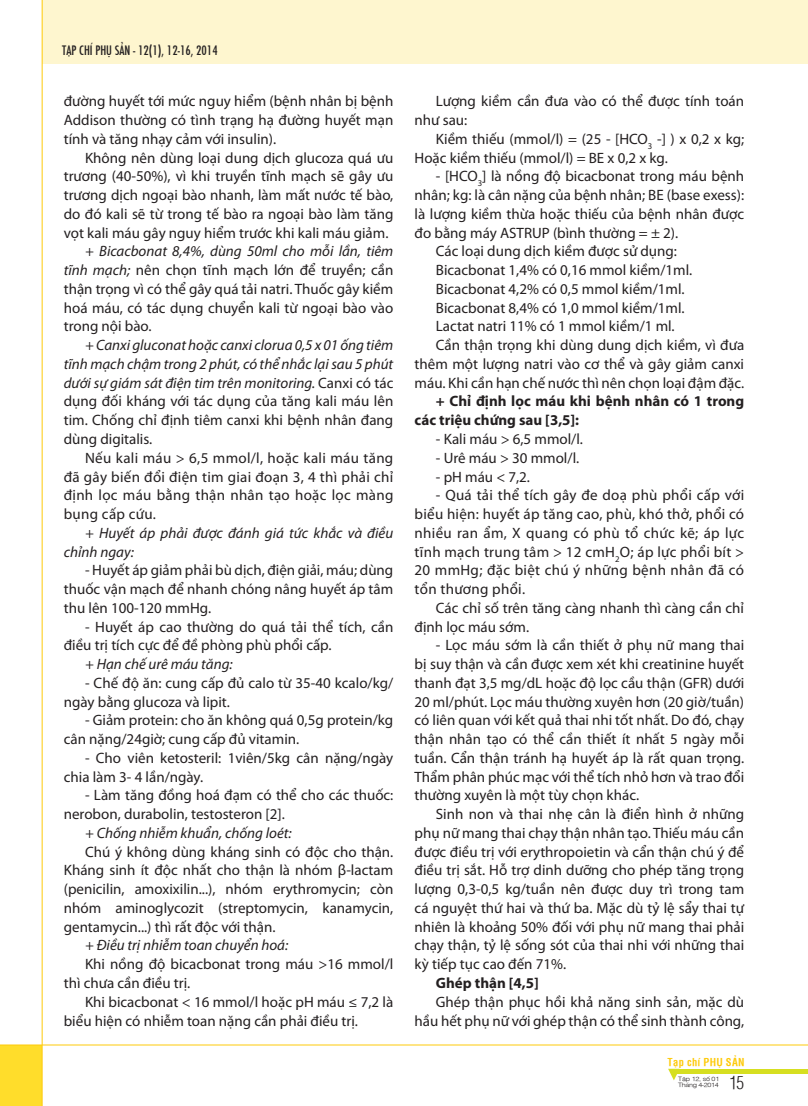
<style>
.page{position:relative;width:808px;height:1106px;background:#fff}
.page>*{position:absolute;margin:0;border:0;box-sizing:border-box;transform-origin:0 0}
.t1{font:300 condensed 17.55px "SFU Helvetica";color:#231f20}
.t2{font:15px/18.8px "Myriad Pro";color:#231f20}
.t3{font:italic 15px/18.8px "Myriad Pro";color:#231f20;text-align:justify}
.t4{font:700 15px/18.8px "Myriad Pro";color:#231f20}
.t5{font:14.25px "SFU Function Condensed";color:#231f20}
.t6{font:700 condensed 10.5px "SFU Helvetica";letter-spacing:.025em;color:#feca0a}
.t7{font:300 6px/6px "SFU Helvetica";letter-spacing:-.05em;color:#231f20;scale:1.19 1}
.s1{font-style:italic}
.s2{font-style:normal}
</style>
<div class="page">
<div style="left:43px;top:0;width:765px;height:63px;background:#fef6cf"></div>
<div style="left:0;top:1045px;width:42px;height:61px;background:#ffdd2b"></div>
<svg style="left:668px;top:1068px;width:12px;height:12px"></svg>
<div style="left:674px;top:1068px;width:134px;height:5px;background:#d6df21"></div>
<hr style="left:42px;top:0;width:1px;height:1106px;background:#feca0a">
<hr style="left:0;top:1044px;width:808px;height:1px;background:#feca0a">
<p class="t5" style="left:62px;top:39px;width:157px">TẠP CHÍ PHỤ SẢN - 12(1), 12-16, 2014</p>
<p class="t2" style="left:64px;top:92px;width:331px;text-align:justify">đường huyết tới mức nguy hiểm (bệnh nhân bị bệnh Addison thường có tình trạng hạ đường huyết mạn tính và tăng nhạy cảm với insulin).</p>
<p class="t2" style="left:64px;top:148px;width:331px;text-align:justify;text-indent:21px">Không nên dùng loại dung dịch glucoza quá ưu trương (40-50%), vì khi truyền tĩnh mạch sẽ gây ưu trương dịch ngoại bào nhanh, làm mất nước tế bào, do đó kali sẽ từ trong tế bào ra ngoại bào làm tăng vọt kali máu gây nguy hiểm trước khi kali máu giảm.</p>
<p class="t2" style="left:64px;top:242px;width:331px;text-align:justify;text-indent:21px"><span class="s1">+ Bicacbonat 8,4%, dùng 50ml cho mỗi lần, tiêm tĩnh mạch;</span> nên chọn tĩnh mạch lớn để truyền; cần thận trọng vì có thể gây quá tải natri. Thuốc gây kiềm hoá máu, có tác dụng chuyển kali từ ngoại bào vào trong nội bào.</p>
<p class="t3" style="left:64px;top:335px;width:331px;text-indent:21px">+ Canxi gluconat hoặc canxi clorua 0,5 x 01 ống tiêm tĩnh mạch chậm trong 2 phút, có thể nhắc lại sau 5 phút dưới sự giám sát điện tim trên monitoring. <span class="s2">Canxi có tác dụng đối kháng với tác dụng của tăng kali máu lên tim. Chống chỉ định tiêm canxi khi bệnh nhân đang dùng digitalis.</span></p>
<p class="t2" style="left:64px;top:448px;width:331px;text-align:justify;text-indent:21px">Nếu kali máu &gt; 6,5 mmol/l, hoặc kali máu tăng đã gây biến đổi điện tim giai đoạn 3, 4 thì phải chỉ định lọc máu bằng thận nhân tạo hoặc lọc màng bụng cấp cứu.</p>
<p class="t3" style="left:64px;top:523px;width:331px;text-indent:21px">+ Huyết áp phải được đánh giá tức khắc và điều chỉnh ngay:</p>
<p class="t2" style="left:64px;top:560px;width:331px;text-align:justify;text-indent:21px">- Huyết áp giảm phải bù dịch, điện giải, máu; dùng thuốc vận mạch để nhanh chóng nâng huyết áp tâm thu lên 100-120 mmHg.</p>
<p class="t2" style="left:64px;top:617px;width:331px;text-indent:21px">- Huyết áp cao thường do quá tải thể tích, cần điều trị tích cực để đề phòng phù phổi cấp.</p>
<p class="t3" style="left:85px;top:654px;width:149px">+ Hạn chế urê máu tăng:</p>
<p class="t2" style="left:64px;top:673px;width:331px;text-indent:21px">- Chế độ ăn: cung cấp đủ calo từ 35-40 kcalo/kg/ ngày bằng glucoza và lipit.</p>
<p class="t2" style="left:64px;top:710px;width:331px;text-indent:21px">- Giảm protein: cho ăn không quá 0,5g protein/kg cân nặng/24giờ; cung cấp đủ vitamin.</p>
<p class="t2" style="left:64px;top:748px;width:331px;text-indent:21px">- Cho viên ketosteril: 1viên/5kg cân nặng/ngày chia làm 3- 4 lần/ngày.</p>
<p class="t2" style="left:64px;top:785px;width:331px;text-indent:21px">- Làm tăng đồng hoá đạm có thể cho các thuốc: nerobon, durabolin, testosteron [2].</p>
<p class="t3" style="left:85px;top:823px;width:208px">+ Chống nhiễm khuẩn, chống loét:</p>
<p class="t2" style="left:64px;top:842px;width:331px;text-align:justify;text-indent:21px">Chú ý không dùng kháng sinh có độc cho thận.<br>Kháng sinh ít độc nhất cho thận là nhóm β-lactam (penicilin, amoxixilin...), nhóm erythromycin; còn nhóm aminoglycozit (streptomycin, kanamycin, gentamycin...) thì rất độc với thận.</p>
<p class="t3" style="left:85px;top:935px;width:205px">+ Điều trị nhiễm toan chuyển hoá:</p>
<p class="t2" style="left:64px;top:954px;width:331px;text-indent:21px">Khi nồng độ bicacbonat trong máu &gt;16 mmol/l thì chưa cần điều trị.</p>
<p class="t2" style="left:64px;top:992px;width:331px;text-indent:21px">Khi bicacbonat &lt; 16 mmol/l hoặc pH máu ≤ 7,2 là biểu hiện có nhiễm toan nặng cần phải điều trị.</p>
<p class="t2" style="left:415px;top:92px;width:331px;text-indent:21px">Lượng kiềm cần đưa vào có thể được tính toán như sau:</p>
<p class="t2" style="left:415px;top:129px;width:331px;text-indent:21px">Kiềm thiếu (mmol/l) = (25 - [HCO<sub>3</sub> -] ) x 0,2 x kg;<br>Hoặc kiềm thiếu (mmol/l) = BE x 0,2 x kg.</p>
<p class="t2" style="left:436px;top:167px;width:310px">- [HCO<sub>3</sub>] là nồng độ bicacbonat trong máu bệnh</p>
<p class="t2" style="left:415px;top:185px;width:331px">nhân; kg: là cân nặng của bệnh nhân; BE (base exess):</p>
<p class="t2" style="left:415px;top:204px;width:331px">là lượng kiềm thừa hoặc thiếu của bệnh nhân được</p>
<p class="t2" style="left:415px;top:223px;width:265px">đo bằng máy ASTRUP (bình thường = ± 2).</p>
<p class="t2" style="left:436px;top:242px;width:243px">Các loại dung dịch kiềm được sử dụng:</p>
<p class="t2" style="left:436px;top:260px;width:258px">Bicacbonat 1,4% có 0,16 mmol kiềm/1ml.</p>
<p class="t2" style="left:436px;top:279px;width:250px">Bicacbonat 4,2% có 0,5 mmol kiềm/1ml.</p>
<p class="t2" style="left:436px;top:298px;width:250px">Bicacbonat 8,4% có 1,0 mmol kiềm/1ml.</p>
<p class="t2" style="left:436px;top:317px;width:240px">Lactat natri 11% có 1 mmol kiềm/1 ml.</p>
<p class="t2" style="left:436px;top:335px;width:310px">Cần thận trọng khi dùng dung dịch kiềm, vì đưa</p>
<p class="t2" style="left:415px;top:354px;width:331px">thêm một lượng natri vào cơ thể và gây giảm canxi</p>
<p class="t2" style="left:415px;top:373px;width:331px">máu. Khi cần hạn chế nước thì nên chọn loại đậm đặc.</p>
<p class="t4" style="left:415px;top:391px;width:331px;text-indent:21px">+ Chỉ định lọc máu khi bệnh nhân có 1 trong các triệu chứng sau [3,5]:</p>
<p class="t2" style="left:436px;top:429px;width:149px">- Kali máu &gt; 6,5 mmol/l.</p>
<p class="t2" style="left:436px;top:448px;width:145px">- Urê máu &gt; 30 mmol/l.</p>
<p class="t2" style="left:436px;top:467px;width:96px">- pH máu &lt; 7,2.</p>
<p class="t2" style="left:415px;top:485px;width:331px;text-align:justify;text-indent:21px">- Quá tải thể tích gây đe doạ phù phổi cấp với biểu hiện: huyết áp tăng cao, phù, khó thở, phổi có nhiều ran ẩm, X quang có phù tổ chức kẽ; áp lực tĩnh mạch trung tâm &gt; 12 cmH<sub>2</sub>O; áp lực phổi bít &gt; 20 mmHg; đặc biệt chú ý những bệnh nhân đã có tổn thương phổi.</p>
<p class="t2" style="left:415px;top:598px;width:331px;text-indent:21px">Các chỉ số trên tăng càng nhanh thì càng cần chỉ định lọc máu sớm.</p>
<p class="t2" style="left:415px;top:635px;width:331px;text-align:justify;text-indent:21px">- Lọc máu sớm là cần thiết ở phụ nữ mang thai bị suy thận và cần được xem xét khi creatinine huyết thanh đạt 3,5 mg/dL hoặc độ lọc cầu thận (GFR) dưới 20 ml/phút. Lọc máu thường xuyên hơn (20 giờ/tuần) có liên quan với kết quả thai nhi tốt nhất. Do đó, chạy thận nhân tạo có thể cần thiết ít nhất 5 ngày mỗi tuần. Cẩn thận tránh hạ huyết áp là rất quan trọng.<br>Thẩm phân phúc mạc với thể tích nhỏ hơn và trao đổi thường xuyên là một tùy chọn khác.</p>
<p class="t2" style="left:415px;top:804px;width:331px;text-align:justify;text-indent:21px">Sinh non và thai nhẹ cân là điển hình ở những phụ nữ mang thai chạy thận nhân tạo. Thiếu máu cần được điều trị với erythropoietin và cẩn thận chú ý để điều trị sắt. Hỗ trợ dinh dưỡng cho phép tăng trọng lượng 0,3-0,5 kg/tuần nên được duy trì trong tam cá nguyệt thứ hai và thứ ba. Mặc dù tỷ lệ sẩy thai tự nhiên là khoảng 50% đối với phụ nữ mang thai phải chạy thận, tỷ lệ sống sót của thai nhi với những thai kỳ tiếp tục cao đến 71%.</p>
<p class="t4" style="left:436px;top:973px;width:104px">Ghép thận [4,5]</p>
<p class="t2" style="left:415px;top:992px;width:331px;text-align:right">Ghép thận phục hồi khả năng sinh sản, mặc dù hầu hết phụ nữ với ghép thận có thể sinh thành công,</p>
<p class="t6" style="left:668px;top:1054px;width:78px">Tạp chí Phụ Sản</p>
<p class="t1" style="left:729px;top:1069px;width:16px">15</p>
<p class="t7" style="left:678px;top:1075px;width:36px">Tập 12, số 01<br>Tháng 4-2014</p>
</div>
